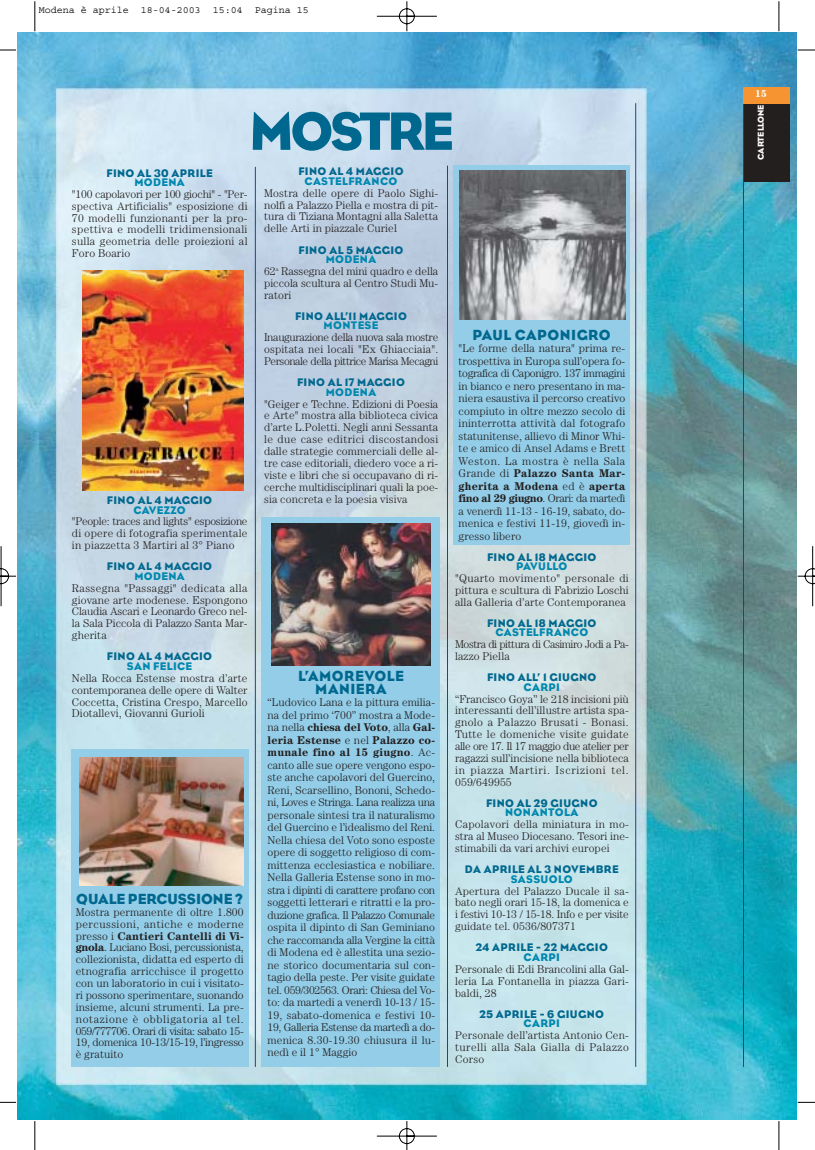
<style>
.page{position:relative;width:815px;height:1150px;background:#fff}
.page>*{position:absolute;margin:0;border:0;box-sizing:border-box;transform-origin:0 0}
.t1{font:55px "Eagle";letter-spacing:-.065em;color:#00688e}
.t2{font:15px/12.5px "Eagle";letter-spacing:.035em;color:#00688e;text-align:center}
.t3{font:15px "Eagle";color:#00688e}
.t4{font:300 11.25px/11.9px "Century";letter-spacing:.01em;color:#231f1f;text-align:justify}
.t5{font:11.25px "Eagle";letter-spacing:.035em;color:#00688e}
.t6{font:11.25px "Eagle";letter-spacing:.035em;color:#0088af}
.t7{font:300 11.25px/11.9px "Century";letter-spacing:-.04em;color:#231f1f}
.t8{font:11.25px "Eagle";letter-spacing:.01em;color:#0088af}
.t9{font:10px "Courier";color:#000}
.t10{font:700 10px "Century";color:#fff}
.t11{font:8.75px "Eagle";color:#fff}
.s1{font-weight:700}
</style>
<div class="page">
<img style="left:0;top:1px;width:815px;height:1149px">
<p class="t9" style="left:39px;top:6px;width:272px">Modena è aprile 18-04-2003 15:04 Pagina 15</p>
<h1 class="t1" style="left:249px;top:116px;width:206px">MOSTRE</h1>
<p class="t5" style="left:106px;top:170px;width:108px">FINO AL 30 APRILE</p>
<p class="t6" style="left:134px;top:179px;width:52px">MODENA</p>
<p class="t4" style="left:72px;top:189px;width:177px">"100 capolavori per 100 giochi" - "Per&shy;spectiva Artificialis" esposizione di 70 modelli funzionanti per la pro&shy;spettiva e modelli tridimensionali sulla geometria delle proiezioni al Foro Boario</p>
<p class="t5" style="left:107px;top:497px;width:107px">FINO AL 4 MAGGIO</p>
<p class="t6" style="left:133px;top:507px;width:54px">CAVEZZO</p>
<p class="t4" style="left:72px;top:517px;width:177px">"People: traces and lights" esposizione di opere di fotografia sperimentale in piazzetta 3 Martiri al 3° Piano</p>
<p class="t5" style="left:107px;top:564px;width:107px">FINO AL 4 MAGGIO</p>
<p class="t6" style="left:134px;top:573px;width:52px">MODENA</p>
<p class="t4" style="left:72px;top:583px;width:177px">Rassegna "Passaggi" dedicata alla giovane arte modenese. Espongono Claudia Ascari e Leonardo Greco nel&shy;la Sala Piccola di Palazzo Santa Mar&shy;gherita</p>
<p class="t5" style="left:107px;top:654px;width:107px">FINO AL 4 MAGGIO</p>
<p class="t6" style="left:127px;top:663px;width:67px">SAN FELICE</p>
<p class="t4" style="left:72px;top:673px;width:177px">Nella Rocca Estense mostra d’arte contemporanea delle opere di Walter Coccetta, Cristina Crespo, Marcello Diotallevi, Giovanni Gurioli</p>
<h2 class="t3" style="left:76px;top:895px;width:168px">QUALE PERCUSSIONE ?</h2>
<p class="t4" style="left:76px;top:907px;width:170px">Mostra permanente di oltre 1.800 percussioni, antiche e moderne presso i <span class="s1">Cantieri Cantelli di Vi&shy;gnola</span>. Luciano Bosi, percussionista, collezionista, didatta ed esperto di etnografia arricchisce il progetto con un laboratorio in cui i visitato&shy;ri possono sperimentare, suonando insieme, alcuni strumenti. La pre&shy;notazione è obbligatoria al tel.<br>059/777706. Orari di visita: sabato 15- 19, domenica 10-13/15-19, l’ingresso è gratuito</p>
<p class="t5" style="left:298px;top:169px;width:107px">FINO AL 4 MAGGIO</p>
<p class="t6" style="left:305px;top:178px;width:94px">CASTELFRANCO</p>
<p class="t4" style="left:264px;top:188px;width:176px">Mostra delle opere di Paolo Sighi&shy;nolfi a Palazzo Piella e mostra di pit&shy;tura di Tiziana Montagni alla Saletta delle Arti in piazzale Curiel</p>
<p class="t5" style="left:299px;top:247px;width:106px">FINO AL 5 MAGGIO</p>
<p class="t6" style="left:326px;top:256px;width:52px">MODENA</p>
<p class="t4" style="left:264px;top:266px;width:176px">62<sup>a</sup> Rassegna del mini quadro e della piccola scultura al Centro Studi Mu&shy;ratori</p>
<p class="t5" style="left:295px;top:313px;width:113px">FINO ALL’11 MAGGIO</p>
<p class="t6" style="left:324px;top:323px;width:56px">MONTESE</p>
<p class="t4" style="left:264px;top:332px;width:176px">Inaugurazione della nuova sala mostre ospitata nei locali "Ex Ghiacciaia".<br>Personale della pittrice Marisa Mecagni</p>
<p class="t5" style="left:297px;top:379px;width:109px">FINO AL 17 MAGGIO</p>
<p class="t6" style="left:326px;top:389px;width:52px">MODENA</p>
<p class="t4" style="left:264px;top:399px;width:176px">"Geiger e Techne. Edizioni di Poesia e Arte" mostra alla biblioteca civica d’arte L.Poletti. Negli anni Sessanta le due case editrici discostandosi dalle strategie commerciali delle al&shy;tre case editoriali, diedero voce a ri&shy;viste e libri che si occupavano di ri&shy;cerche multidisciplinari quali la poe&shy;sia concreta e la poesia visiva</p>
<h2 class="t2" style="left:298px;top:672px;width:107px">L’AMOREVOLE<br>MANIERA</h2>
<p class="t4" style="left:268px;top:697px;width:169px;line-height:12.5px">“Ludovico Lana e la pittura emilia&shy;na del primo ‘700” mostra a Mode&shy;na nella <span class="s1">chiesa del Voto</span>, alla <span class="s1">Gal&shy;leria Estense</span> e nel <span class="s1">Palazzo co&shy;munale fino al 15 giugno</span>. Ac&shy;canto alle sue opere vengono espo&shy;ste anche capolavori del Guercino, Reni, Scarsellino, Bononi, Schedo&shy;ni, Loves e Stringa. Lana realizza una personale sintesi tra il naturalismo del Guercino e l’idealismo del Reni.<br>Nella chiesa del Voto sono esposte opere di soggetto religioso di com&shy;mittenza ecclesiastica e nobiliare.<br>Nella Galleria Estense sono in mo&shy;stra i dipinti di carattere profano con soggetti letterari e ritratti e la pro&shy;duzione grafica. Il Palazzo Comunale ospita il dipinto di San Geminiano che raccomanda alla Vergine la città di Modena ed è allestita una sezio&shy;ne storico documentaria sul con&shy;tagio della peste. Per visite guidate tel. 059/302563. Orari: Chiesa del Vo&shy;to: da martedi a venerdì 10-13 / 15- 19, sabato-domenica e festivi 10- 19, Galleria Estense da martedì a do&shy;menica 8.30-19.30 chiusura il lu&shy;nedì e il 1° Maggio</p>
<h2 class="t2" style="left:473px;top:331px;width:140px">PAUL CAPONIGRO</h2>
<p class="t4" style="left:459px;top:343px;width:168px;line-height:12.5px">"Le forme della natura" prima re&shy;trospettiva in Europa sull’opera fo&shy;tografica di Caponigro. 137 immagini in bianco e nero presentano in ma&shy;niera esaustiva il percorso creativo compiuto in oltre mezzo secolo di ininterrotta attività dal fotografo statunitense, allievo di Minor Whi&shy;te e amico di Ansel Adams e Brett Weston. La mostra è nella Sala Grande di <span class="s1">Palazzo Santa Mar&shy;gherita a Modena</span> ed è <span class="s1">aperta fino al 29 giugno</span>. Orari: da martedì a venerdì 11-13 - 16-19, sabato, do&shy;menica e festivi 11-19, giovedì in&shy;gresso libero</p>
<p class="t5" style="left:487px;top:554px;width:111px">FINO AL 18 MAGGIO</p>
<p class="t8" style="left:516px;top:563px;width:53px">PAVULLO</p>
<p class="t4" style="left:455px;top:573px;width:175px">"Quarto movimento" personale di pittura e scultura di Fabrizio Loschi alla Galleria d’arte Contemporanea</p>
<p class="t5" style="left:487px;top:620px;width:111px">FINO AL 18 MAGGIO</p>
<p class="t6" style="left:495px;top:629px;width:94px">CASTELFRANCO</p>
<p class="t7" style="left:455px;top:639px;width:175px">Mostra di pittura di Casimiro Jodi a Pa&shy;lazzo Piella</p>
<p class="t5" style="left:487px;top:674px;width:111px">FINO ALL’ 1 GIUGNO</p>
<p class="t6" style="left:524px;top:684px;width:38px">CARPI</p>
<p class="t4" style="left:455px;top:694px;width:175px">“Francisco Goya” le 218 incisioni più interessanti dell’illustre artista spa&shy;gnolo a Palazzo Brusati - Bonasi.<br>Tutte le domeniche visite guidate alle ore 17. Il 17 maggio due atelier per ragazzi sull’incisione nella biblioteca in piazza Martiri. Iscrizioni tel.<br>059/649955</p>
<p class="t5" style="left:486px;top:800px;width:113px">FINO AL 29 GIUGNO</p>
<p class="t6" style="left:505px;top:810px;width:75px">NONANTOLA</p>
<p class="t4" style="left:455px;top:819px;width:175px">Capolavori della miniatura in mo&shy;stra al Museo Diocesano. Tesori ine&shy;stimabili da vari archivi europei</p>
<p class="t5" style="left:465px;top:866px;width:155px">DA APRILE AL 3 NOVEMBRE</p>
<p class="t6" style="left:511px;top:876px;width:64px">SASSUOLO</p>
<p class="t4" style="left:455px;top:886px;width:175px">Apertura del Palazzo Ducale il sa&shy;bato negli orari 15-18, la domenica e i festivi 10-13 / 15-18. Info e per visite guidate tel. 0536/807371</p>
<p class="t5" style="left:476px;top:945px;width:134px">24 APRILE - 22 MAGGIO</p>
<p class="t6" style="left:524px;top:954px;width:38px">CARPI</p>
<p class="t4" style="left:455px;top:964px;width:175px">Personale di Edi Brancolini alla Gal&shy;leria La Fontanella in piazza Gari&shy;baldi, 28</p>
<p class="t5" style="left:480px;top:1011px;width:126px">25 APRILE - 6 GIUGNO</p>
<p class="t6" style="left:524px;top:1020px;width:38px">CARPI</p>
<p class="t4" style="left:455px;top:1030px;width:175px">Personale dell’artista Antonio Cen&shy;turelli alla Sala Gialla di Palazzo Corso</p>
<p class="t10" style="left:755px;top:91px;width:13px">15</p>
<p class="t11" style="left:759px;top:160px;width:57px;rotate:-90deg">CARTELLONE</p>
</div>
